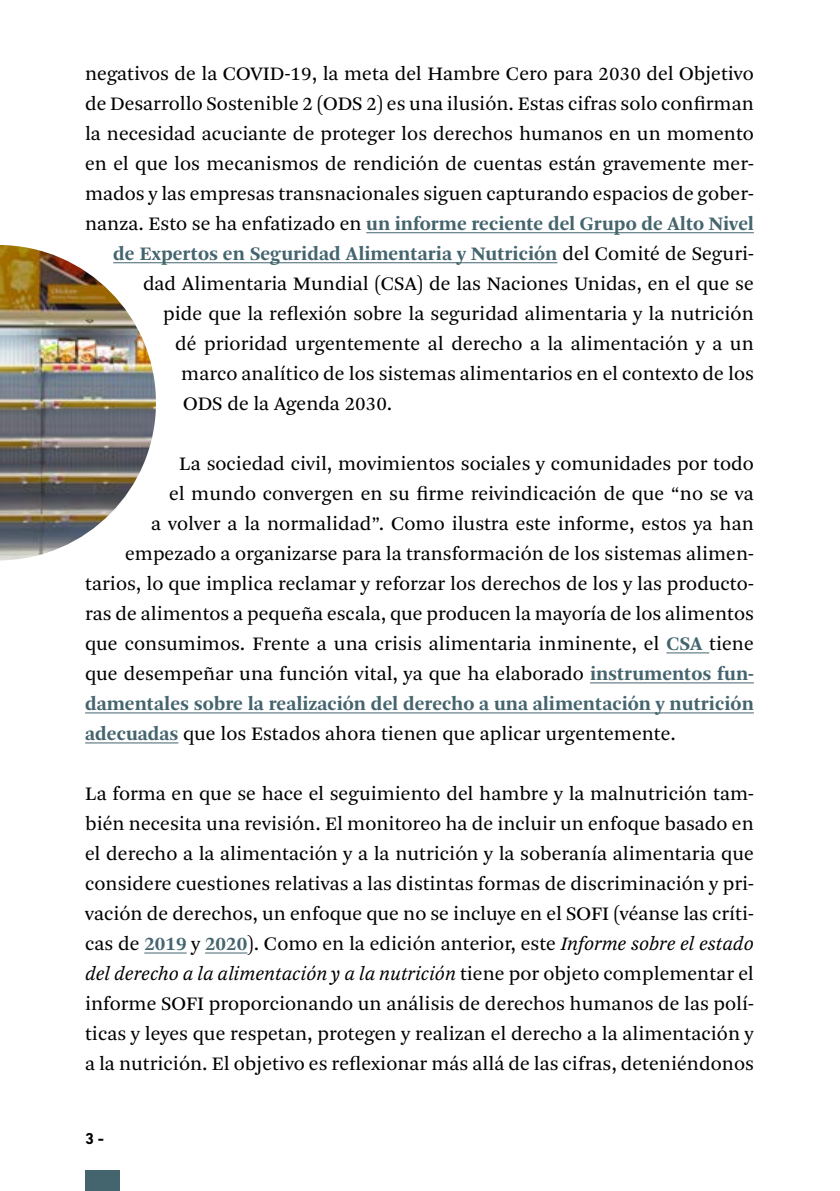
<style>
.page{position:relative;width:840px;height:1191px;background:#fff}
.page>*{position:absolute;margin:0;border:0;box-sizing:border-box;transform-origin:0 0}
._02_Txt_Base_ESP{font:20px/30px "Arnhem Pro Blond";color:#000;text-align:justify}
._02_Txt_Base_ESP-2{font:700 20px "Arnhem Pro";color:#44646e}
.t1{font:700 16px "DIN Next LT Pro";color:#000}
.s1{font-family:"Arnhem Pro Blond";font-weight:400;color:#000}
.s2{font-family:"Arnhem Pro";font-weight:700;color:#44646e}
.s3{font-style:italic}
</style>
<div class="page">
<img style="left:0;top:245px;width:156px;height:315px">
<div style="left:85px;top:1170px;width:34px;height:21px;background:#44646e"></div>
<hr style="left:366px;top:232px;width:387px;height:1px;background:#44646e">
<hr style="left:113px;top:262px;width:444px;height:1px;background:#44646e">
<hr style="left:666px;top:652px;width:42px;height:1px;background:#44646e">
<hr style="left:589px;top:682px;width:164px;height:1px;background:#44646e">
<hr style="left:85px;top:712px;width:668px;height:1px;background:#44646e">
<hr style="left:85px;top:742px;width:93px;height:1px;background:#44646e">
<hr style="left:144px;top:952px;width:42px;height:1px;background:#44646e">
<hr style="left:205px;top:952px;width:42px;height:1px;background:#44646e">
<p class="_02_Txt_Base_ESP" style="left:85px;top:59px;width:669px">negativos de la COVID-19, la meta del Hambre Cero para 2030 del Objetivo</p>
<p class="_02_Txt_Base_ESP" style="left:85px;top:89px;width:670px">de Desarrollo Sostenible 2 (ODS 2) es una ilusión. Estas cifras solo confirman</p>
<p class="_02_Txt_Base_ESP" style="left:85px;top:119px;width:670px">la necesidad acuciante de proteger los derechos humanos en un momento</p>
<p class="_02_Txt_Base_ESP" style="left:85px;top:149px;width:670px">en el que los mecanismos de rendición de cuentas están gravemente mer-</p>
<p class="_02_Txt_Base_ESP" style="left:85px;top:179px;width:670px">mados y las empresas transnacionales siguen capturando espacios de gober-</p>
<p class="_02_Txt_Base_ESP-2" style="left:85px;top:211px;width:670px"><span class="s1">nanza. Esto se ha enfatizado en</span> un informe reciente del Grupo de Alto Nivel</p>
<p class="_02_Txt_Base_ESP-2" style="left:113px;top:241px;width:642px">de Expertos en Seguridad Alimentaria y Nutrición <span class="s1">del Comité de Seguri-</span></p>
<p class="_02_Txt_Base_ESP" style="left:143px;top:269px;width:612px">dad Alimentaria Mundial (CSA) de las Naciones Unidas, en el que se</p>
<p class="_02_Txt_Base_ESP" style="left:163px;top:299px;width:592px">pide que la reflexión sobre la seguridad alimentaria y la nutrición</p>
<p class="_02_Txt_Base_ESP" style="left:175px;top:329px;width:580px">dé prioridad urgentemente al derecho a la alimentación y a un</p>
<p class="_02_Txt_Base_ESP" style="left:181px;top:359px;width:574px">marco analítico de los sistemas alimentarios en el contexto de los</p>
<p class="_02_Txt_Base_ESP" style="left:183px;top:389px;width:210px">ODS de la Agenda 2030.</p>
<p class="_02_Txt_Base_ESP" style="left:179px;top:449px;width:575px">La sociedad civil, movimientos sociales y comunidades por todo</p>
<p class="_02_Txt_Base_ESP" style="left:169px;top:479px;width:586px">el mundo convergen en su firme reivindicación de que “no se va</p>
<p class="_02_Txt_Base_ESP" style="left:151px;top:509px;width:604px">a volver a la normalidad”. Como ilustra este informe, estos ya han</p>
<p class="_02_Txt_Base_ESP" style="left:125px;top:539px;width:629px">empezado a organizarse para la transformación de los sistemas alimen-</p>
<p class="_02_Txt_Base_ESP" style="left:85px;top:569px;width:669px">tarios, lo que implica reclamar y reforzar los derechos de los y las producto-</p>
<p class="_02_Txt_Base_ESP" style="left:85px;top:599px;width:670px">ras de alimentos a pequeña escala, que producen la mayoría de los alimentos</p>
<p class="_02_Txt_Base_ESP" style="left:85px;top:629px;width:670px">que consumimos. Frente a una crisis alimentaria inminente, el <span class="s2">CSA</span> tiene</p>
<p class="_02_Txt_Base_ESP" style="left:85px;top:659px;width:669px">que desempeñar una función vital, ya que ha elaborado <span class="s2">instrumentos fun-</span></p>
<p class="_02_Txt_Base_ESP-2" style="left:85px;top:691px;width:670px">damentales sobre la realización del derecho a una alimentación y nutrición</p>
<p class="_02_Txt_Base_ESP" style="left:85px;top:719px;width:592px"><span class="s2">adecuadas</span> que los Estados ahora tienen que aplicar urgentemente.</p>
<p class="_02_Txt_Base_ESP" style="left:85px;top:779px;width:670px">La forma en que se hace el seguimiento del hambre y la malnutrición tam&shy;bién necesita una revisión. El monitoreo ha de incluir un enfoque basado en el derecho a la alimentación y a la nutrición y la soberanía alimentaria que considere cuestiones relativas a las distintas formas de discriminación y pri&shy;vación de derechos, un enfoque que no se incluye en el SOFI (véanse las críti&shy;cas de <span class="s2">2019</span> y <span class="s2">2020</span>). Como en la edición anterior, este <span class="s3">Informe sobre el estado del derecho a la alimentación y a la nutrición</span> tiene por objeto complementar el informe SOFI proporcionando un análisis de derechos humanos de las polí&shy;ticas y leyes que respetan, protegen y realizan el derecho a la alimentación y a la nutrición. El objetivo es reflexionar más allá de las cifras, deteniéndonos</p>
<p class="t1" style="left:85px;top:1129px;width:20px">3 -</p>
</div>
